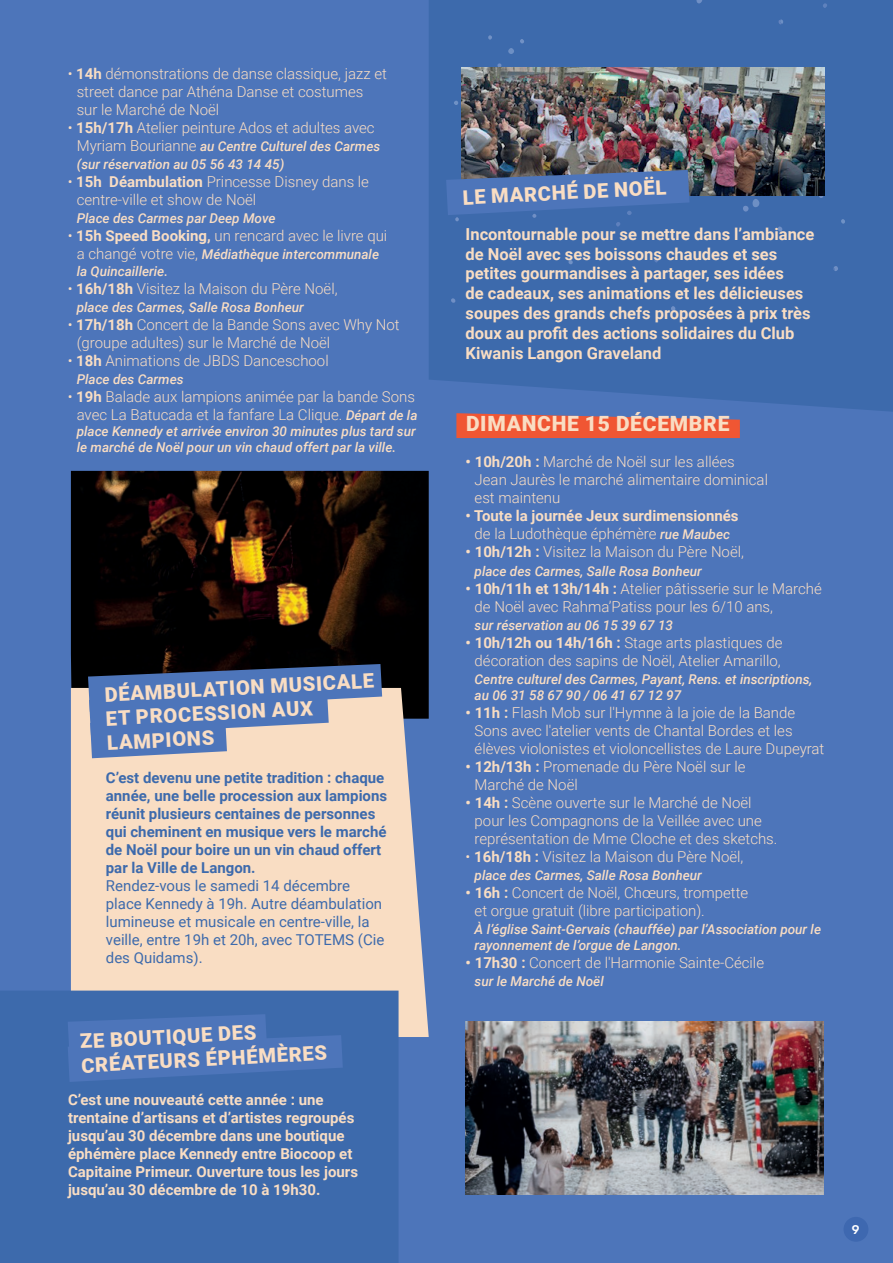
<style>
.page{position:relative;width:893px;height:1263px;background:#4d75ba}
.page>*{position:absolute;margin:0;border:0;box-sizing:border-box;transform-origin:0 0}
.t1{font:900 21px "Roboto";letter-spacing:.035em;color:#f9ddc3}
.t2{font:900 20.1px/24.2px "Roboto";color:#f9ddc3}
.t3{font:700 16.5px/19.8px "Roboto";color:#f9ddc3}
.t4{font:300 15px/18px "Roboto";color:#f9ddc3}
.t5{font:700 15px/18px "Roboto";color:#f9ddc3;text-align:center}
.t6{font:700 15px/18px "Roboto";color:#3d6aac}
.t7{font:15px/18px "Roboto";color:#3d6aac}
.t8{font:italic 500 13.5px/16.2px "Roboto";color:#f9ddc3}
.t9{font:500 12.6px "Rubik";color:#fff}
.s1{font-weight:700}
.s2{font-weight:300;font-style:normal;font-size:15px}
.s3{font-weight:500;font-style:italic;font-size:13.5px}
.s4{font-weight:300}
</style>
<div class="page">
<div style="left:429px;top:0;width:464px;height:412px;background:#3d6aac"></div>
<svg style="left:696px;top:0;width:6px;height:3px"></svg>
<svg style="left:508px;top:48px;width:6px;height:6px"></svg>
<svg style="left:743px;top:199px;width:16px;height:13px"></svg>
<svg style="left:778px;top:227px;width:4px;height:5px"></svg>
<svg style="left:671px;top:306px;width:4px;height:5px"></svg>
<svg style="left:823px;top:3px;width:4px;height:5px"></svg>
<svg style="left:451px;top:298px;width:4px;height:5px"></svg>
<svg style="left:454px;top:101px;width:4px;height:4px"></svg>
<svg style="left:520px;top:39px;width:4px;height:4px"></svg>
<svg style="left:841px;top:219px;width:4px;height:5px"></svg>
<svg style="left:568px;top:260px;width:5px;height:4px"></svg>
<svg style="left:497px;top:63px;width:4px;height:5px"></svg>
<svg style="left:488px;top:35px;width:4px;height:5px"></svg>
<svg style="left:654px;top:258px;width:4px;height:4px"></svg>
<svg style="left:778px;top:19px;width:5px;height:5px"></svg>
<svg style="left:833px;top:266px;width:5px;height:5px"></svg>
<img style="left:71px;top:471px;width:358px;height:217px">
<img style="left:465px;top:1021px;width:358px;height:174px">
<svg style="left:456px;top:413px;width:284px;height:25px;background:#d95a45"></svg>
<img style="left:462px;top:68px;width:363px;height:128px">
<div style="left:71px;top:688px;width:358px;height:349px;background:#f9ddc3"></div>
<svg style="left:446px;top:170px;width:243px;height:57px"></svg>
<svg style="left:88px;top:664px;width:294px;height:94px"></svg>
<div style="left:0;top:990px;width:399px;height:273px;background:#3d6aac"></div>
<svg style="left:68px;top:1014px;width:275px;height:68px"></svg>
<div style="left:843px;top:1217px;width:25px;height:25px;background:#3e68b0;border-radius:50%"></div>
<p class="t4" style="left:77px;top:64px;width:312px;text-indent:-9px">• <span class="s1">14h</span> démonstrations de danse classique, jazz et street dance par Athéna Danse et costumes sur le Marché de Noël</p>
<p class="t4" style="left:68px;top:118px;width:308px">• <span class="s1">15h/17h</span> Atelier peinture Ados et adultes avec</p>
<p class="t8" style="left:77px;top:137px;width:305px;line-height:18px"><span class="s2">Myriam Bourianne</span> au Centre Culturel des Carmes (sur réservation au 05 56 43 14 45)</p>
<p class="t4" style="left:77px;top:172px;width:294px;text-indent:-9px">• <span class="s1">15h Déambulation</span> Princesse Disney dans le centre-ville et show de Noël</p>
<p class="t8" style="left:77px;top:210px;width:200px">Place des Carmes par Deep Move</p>
<p class="t4" style="left:68px;top:226px;width:321px">• <span class="s1">15h Speed Booking,</span> un rencard avec le livre qui</p>
<p class="t8" style="left:77px;top:246px;width:304px"><span class="s2">a changé votre vie,</span> Médiathèque intercommunale la Quincaillerie.</p>
<p class="t4" style="left:68px;top:279px;width:271px">• <span class="s1">16h/18h</span> Visitez la Maison du Père Noël,</p>
<p class="t8" style="left:77px;top:298px;width:229px">place des Carmes, Salle Rosa Bonheur</p>
<p class="t4" style="left:77px;top:315px;width:325px;text-indent:-9px">• <span class="s1">17h/18h</span> Concert de la Bande Sons avec Why Not (groupe adultes) sur le Marché de Noël</p>
<p class="t4" style="left:68px;top:351px;width:263px">• <span class="s1">18h</span> Animations de JBDS Danceschool</p>
<p class="t8" style="left:77px;top:370px;width:108px">Place des Carmes</p>
<p class="t4" style="left:68px;top:387px;width:351px;text-align:right">• <span class="s1">19h</span> Balade aux lampions animée par la bande Sons avec La Batucada et la fanfare La Clique. <span class="s3">Départ de la</span></p>
<p class="t8" style="left:77px;top:422px;width:340px">place Kennedy et arrivée environ 30 minutes plus tard sur le marché de Noël pour un vin chaud offert par la ville.</p>
<h2 class="t2" style="left:104px;top:682px;width:271px;rotate:-3deg">DÉAMBULATION MUSICALE<br>ET PROCESSION AUX<br>LAMPIONS</h2>
<p class="t6" style="left:106px;top:768px;width:283px">C’est devenu une petite tradition : chaque année, une belle procession aux lampions réunit plusieurs centaines de personnes qui cheminent en musique vers le marché de Noël pour boire un un vin chaud offert par la Ville de Langon.</p>
<p class="t7" style="left:106px;top:876px;width:280px">Rendez-vous le samedi 14 décembre place Kennedy à 19h. Autre déambulation lumineuse et musicale en centre-ville, la veille, entre 19h et 20h, avec TOTEMS (Cie des Quidams).</p>
<h2 class="t2" style="left:79px;top:1028px;width:248px;rotate:-3deg">ZE BOUTIQUE DES<br>CRÉATEURS ÉPHÉMÈRES</h2>
<p class="t5" style="left:68px;top:1090px;width:291px;text-align:left">C’est une nouveauté cette année : une trentaine d’artisans et d’artistes regroupés jusqu’au 30 décembre dans une boutique éphémère place Kennedy entre Biocoop et Capitaine Primeur. Ouverture tous les jours jusqu’au 30 décembre de 10 à 19h30.</p>
<h2 class="t2" style="left:462px;top:185px;width:205px;rotate:-3deg">LE MARCHÉ DE NOËL</h2>
<p class="t3" style="left:466px;top:223px;width:350px">Incontournable pour se mettre dans l’ambiance de Noël avec ses boissons chaudes et ses petites gourmandises à partager, ses idées<br>de cadeaux, ses animations et les délicieuses soupes des grands chefs proposées à prix très doux au profit des actions solidaires du Club Kiwanis Langon Graveland</p>
<h1 class="t1" style="left:466px;top:409px;width:265px">DIMANCHE 15 DÉCEMBRE</h1>
<p class="t4" style="left:475px;top:453px;width:295px;text-indent:-9px"><span class="s1">• 10h/20h :</span> Marché de Noël sur les allées<br>Jean Jaurès le marché alimentaire dominical est maintenu</p>
<p class="t5" style="left:466px;top:507px;width:274px">• Toute la journée Jeux surdimensionnés <span class="s4">de la Ludothèque éphémère</span> <span class="s3">rue Maubec</span></p>
<p class="t4" style="left:466px;top:543px;width:280px"><span class="s1">• 10h/12h :</span> Visitez la Maison du Père Noël,</p>
<p class="t8" style="left:475px;top:562px;width:229px">place des Carmes, Salle Rosa Bonheur</p>
<p class="t4" style="left:475px;top:579px;width:349px;text-indent:-9px"><span class="s1">• 10h/11h et 13h/14h :</span> Atelier pâtisserie sur le Marché de Noël avec Rahma’Patiss pour les 6/10 ans,</p>
<p class="t8" style="left:475px;top:616px;width:200px">sur réservation au 06 15 39 67 13</p>
<p class="t4" style="left:466px;top:633px;width:318px;text-align:center"><span class="s1">• 10h/12h ou 14h/16h :</span> Stage arts plastiques de décoration des sapins de Noël, Atelier Amarillo,</p>
<p class="t8" style="left:475px;top:670px;width:339px">Centre culturel des Carmes, Payant, Rens. et inscriptions, au 06 31 58 67 90 / 06 41 67 12 97</p>
<p class="t4" style="left:475px;top:703px;width:351px;text-indent:-9px"><span class="s1">• 11h :</span> Flash Mob sur l'Hymne à la joie de la Bande<br>Sons avec l'atelier vents de Chantal Bordes et les élèves violonistes et violoncellistes de Laure Dupeyrat</p>
<p class="t4" style="left:475px;top:757px;width:272px;text-indent:-9px"><span class="s1">• 12h/13h :</span> Promenade du Père Noël sur le<br>Marché de Noël</p>
<p class="t4" style="left:475px;top:793px;width:304px;text-indent:-9px"><span class="s1">• 14h :</span> Scène ouverte sur le Marché de Noël pour les Compagnons de la Veillée avec une représentation de Mme Cloche et des sketchs.</p>
<p class="t4" style="left:466px;top:847px;width:279px">• <span class="s1">16h/18h :</span> Visitez la Maison du Père Noël,</p>
<p class="t8" style="left:475px;top:866px;width:229px">place des Carmes, Salle Rosa Bonheur</p>
<p class="t4" style="left:475px;top:883px;width:275px;text-indent:-9px"><span class="s1">• 16h :</span> Concert de Noël, Chœurs, trompette et orgue gratuit (libre participation).</p>
<p class="t8" style="left:475px;top:920px;width:348px">À l’église Saint-Gervais (chauffée) par l’Association pour le rayonnement de l’orgue de Langon.</p>
<p class="t4" style="left:466px;top:953px;width:300px"><span class="s1">• 17h30 :</span> Concert de l'Harmonie Sainte-Cécile</p>
<p class="t8" style="left:475px;top:972px;width:131px">sur le Marché de Noël</p>
<p class="t9" style="left:852px;top:1220px;width:9px">9</p>
</div>
